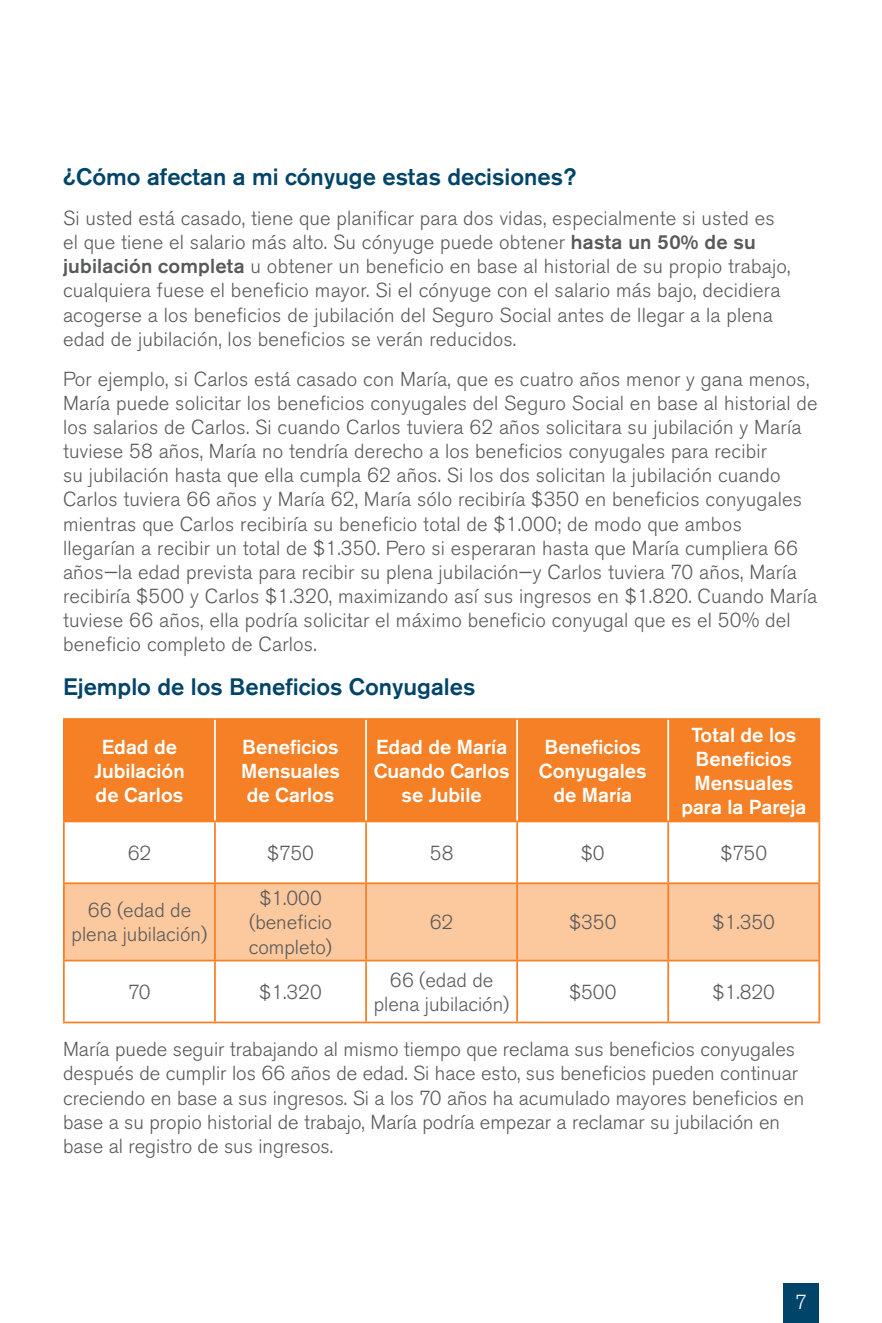
<style>
.page{position:relative;width:882px;height:1323px;background:#fff}
.page>*{position:absolute;margin:0;border:0;box-sizing:border-box;transform-origin:0 0}
.t1{font:500 23.62px "Akzidenz Grotesk BE";color:#00446a}
.t2{font:300 20.12px/24.2px "Akzidenz Grotesk BE";letter-spacing:.01em;color:#58595b}
.t3{font:500 20.12px/24.2px "Akzidenz Grotesk BE";color:#fff;text-align:center}
.t4{font:300 20.12px "Akzidenz Grotesk BE";color:#fff}
.s1{font-weight:500}
</style>
<div class="page">
<div style="left:784px;top:1283px;width:35px;height:40px;background:#00446a"></div>
<div style="left:65px;top:720px;width:753px;height:101px;background:#f58025"></div>
<div style="left:65px;top:884px;width:753px;height:76px;background:#fcc89d"></div>
<hr style="left:63px;top:718px;width:152px;height:2px;background:#f58025">
<hr style="left:63px;top:720px;width:2px;height:101px;background:#f58025">
<hr style="left:215px;top:718px;width:151px;height:2px;background:#f58025">
<hr style="left:366px;top:718px;width:151px;height:2px;background:#f58025">
<hr style="left:517px;top:718px;width:151px;height:2px;background:#f58025">
<hr style="left:668px;top:718px;width:152px;height:2px;background:#f58025">
<hr style="left:818px;top:720px;width:2px;height:101px;background:#f58025">
<hr style="left:63px;top:821px;width:152px;height:1px;background:#f58025">
<hr style="left:63px;top:822px;width:2px;height:60px;background:#f58025">
<hr style="left:215px;top:821px;width:151px;height:1px;background:#f58025">
<hr style="left:214px;top:822px;width:2px;height:60px;background:#f58025">
<hr style="left:366px;top:821px;width:151px;height:1px;background:#f58025">
<hr style="left:365px;top:822px;width:2px;height:60px;background:#f58025">
<hr style="left:517px;top:821px;width:151px;height:1px;background:#f58025">
<hr style="left:516px;top:822px;width:2px;height:60px;background:#f58025">
<hr style="left:668px;top:821px;width:152px;height:1px;background:#f58025">
<hr style="left:667px;top:822px;width:2px;height:60px;background:#f58025">
<hr style="left:818px;top:822px;width:2px;height:60px;background:#f58025">
<hr style="left:63px;top:882px;width:152px;height:2px;background:#f58025">
<hr style="left:63px;top:884px;width:2px;height:76px;background:#f58025">
<hr style="left:215px;top:882px;width:151px;height:2px;background:#f58025">
<hr style="left:214px;top:884px;width:2px;height:76px;background:#f58025">
<hr style="left:366px;top:882px;width:151px;height:2px;background:#f58025">
<hr style="left:365px;top:884px;width:2px;height:76px;background:#f58025">
<hr style="left:517px;top:882px;width:151px;height:2px;background:#f58025">
<hr style="left:516px;top:884px;width:2px;height:76px;background:#f58025">
<hr style="left:668px;top:882px;width:152px;height:2px;background:#f58025">
<hr style="left:667px;top:884px;width:2px;height:76px;background:#f58025">
<hr style="left:818px;top:884px;width:2px;height:76px;background:#f58025">
<hr style="left:63px;top:960px;width:152px;height:1px;background:#f58025">
<hr style="left:63px;top:961px;width:2px;height:61px;background:#f58025">
<hr style="left:215px;top:960px;width:151px;height:1px;background:#f58025">
<hr style="left:214px;top:961px;width:2px;height:61px;background:#f58025">
<hr style="left:366px;top:960px;width:151px;height:1px;background:#f58025">
<hr style="left:365px;top:961px;width:2px;height:61px;background:#f58025">
<hr style="left:517px;top:960px;width:151px;height:1px;background:#f58025">
<hr style="left:516px;top:961px;width:2px;height:61px;background:#f58025">
<hr style="left:668px;top:960px;width:152px;height:1px;background:#f58025">
<hr style="left:667px;top:961px;width:2px;height:61px;background:#f58025">
<hr style="left:818px;top:961px;width:2px;height:61px;background:#f58025">
<hr style="left:63px;top:1022px;width:152px;height:1px;background:#f58025">
<hr style="left:215px;top:1022px;width:151px;height:1px;background:#f58025">
<hr style="left:366px;top:1022px;width:151px;height:1px;background:#f58025">
<hr style="left:517px;top:1022px;width:151px;height:1px;background:#f58025">
<hr style="left:668px;top:1022px;width:152px;height:1px;background:#f58025">
<hr style="left:214px;top:720px;width:2px;height:101px;background:#fff">
<hr style="left:365px;top:720px;width:2px;height:101px;background:#fff">
<hr style="left:516px;top:720px;width:2px;height:101px;background:#fff">
<hr style="left:667px;top:720px;width:2px;height:101px;background:#fff">
<p class="t1" style="left:63px;top:162px;width:515px">¿Cómo afectan a mi cónyuge estas decisiones?</p>
<p class="t2" style="left:63px;top:206px;width:729px">Si usted está casado, tiene que planificar para dos vidas, especialmente si usted es el que tiene el salario más alto. Su cónyuge puede obtener <span class="s1">hasta un 50% de su jubilación completa</span> u obtener un beneficio en base al historial de su propio trabajo, cualquiera fuese el beneficio mayor. Si el cónyuge con el salario más bajo, decidiera acogerse a los beneficios de jubilación del Seguro Social antes de llegar a la plena edad de jubilación, los beneficios se verán reducidos.</p>
<p class="t2" style="left:63px;top:367px;width:756px">Por ejemplo, si Carlos está casado con María, que es cuatro años menor y gana menos, María puede solicitar los beneficios conyugales del Seguro Social en base al historial de los salarios de Carlos. Si cuando Carlos tuviera 62 años solicitara su jubilación y María tuviese 58 años, María no tendría derecho a los beneficios conyugales para recibir<br>su jubilación hasta que ella cumpla 62 años. Si los dos solicitan la jubilación cuando Carlos tuviera 66 años y María 62, María sólo recibiría $350 en beneficios conyugales mientras que Carlos recibiría su beneficio total de $1.000; de modo que ambos llegarían a recibir un total de $1.350. Pero si esperaran hasta que María cumpliera 66 años—la edad prevista para recibir su plena jubilación—y Carlos tuviera 70 años, María recibiría $500 y Carlos $1.320, maximizando así sus ingresos en $1.820. Cuando María tuviese 66 años, ella podría solicitar el máximo beneficio conyugal que es el 50% del beneficio completo de Carlos.</p>
<p class="t1" style="left:63px;top:673px;width:414px">Ejemplo de los Beneficios Conyugales</p>
<p class="t3" style="left:94px;top:735px;width:92px">Edad de<br>Jubilación de Carlos</p>
<p class="t3" style="left:241px;top:735px;width:100px;text-align:justify">Beneficios Mensuales de Carlos</p>
<p class="t3" style="left:374px;top:735px;width:137px">Edad de María<br>Cuando Carlos se Jubile</p>
<p class="t3" style="left:539px;top:735px;width:109px">Beneficios<br>Conyugales de María</p>
<p class="t3" style="left:681px;top:723px;width:126px">Total de los<br>Beneficios<br>Mensuales para la Pareja</p>
<p class="t2" style="left:128px;top:841px;width:25px">62</p>
<p class="t2" style="left:267px;top:841px;width:48px">$750</p>
<p class="t2" style="left:430px;top:841px;width:25px">58</p>
<p class="t2" style="left:581px;top:841px;width:25px">$0</p>
<p class="t2" style="left:721px;top:841px;width:48px">$750</p>
<p class="t2" style="left:72px;top:899px;width:137px;text-align:center">66 (edad de plena jubilación)</p>
<p class="t2" style="left:249px;top:887px;width:85px;text-align:center">$1.000 (beneficio completo)</p>
<p class="t2" style="left:430px;top:911px;width:25px">62</p>
<p class="t2" style="left:569px;top:911px;width:49px">$350</p>
<p class="t2" style="left:713px;top:911px;width:64px">$1.350</p>
<p class="t2" style="left:128px;top:980px;width:24px">70</p>
<p class="t2" style="left:259px;top:980px;width:64px">$1.320</p>
<p class="t2" style="left:374px;top:968px;width:137px;text-align:center">66 (edad de plena jubilación)</p>
<p class="t2" style="left:569px;top:980px;width:49px">$500</p>
<p class="t2" style="left:713px;top:980px;width:64px">$1.820</p>
<p class="t2" style="left:63px;top:1038px;width:743px">María puede seguir trabajando al mismo tiempo que reclama sus beneficios conyugales después de cumplir los 66 años de edad. Si hace esto, sus beneficios pueden continuar creciendo en base a sus ingresos. Si a los 70 años ha acumulado mayores beneficios en base a su propio historial de trabajo, María podría empezar a reclamar su jubilación en base al registro de sus ingresos.</p>
<p class="t4" style="left:796px;top:1291px;width:13px">7</p>
</div>
